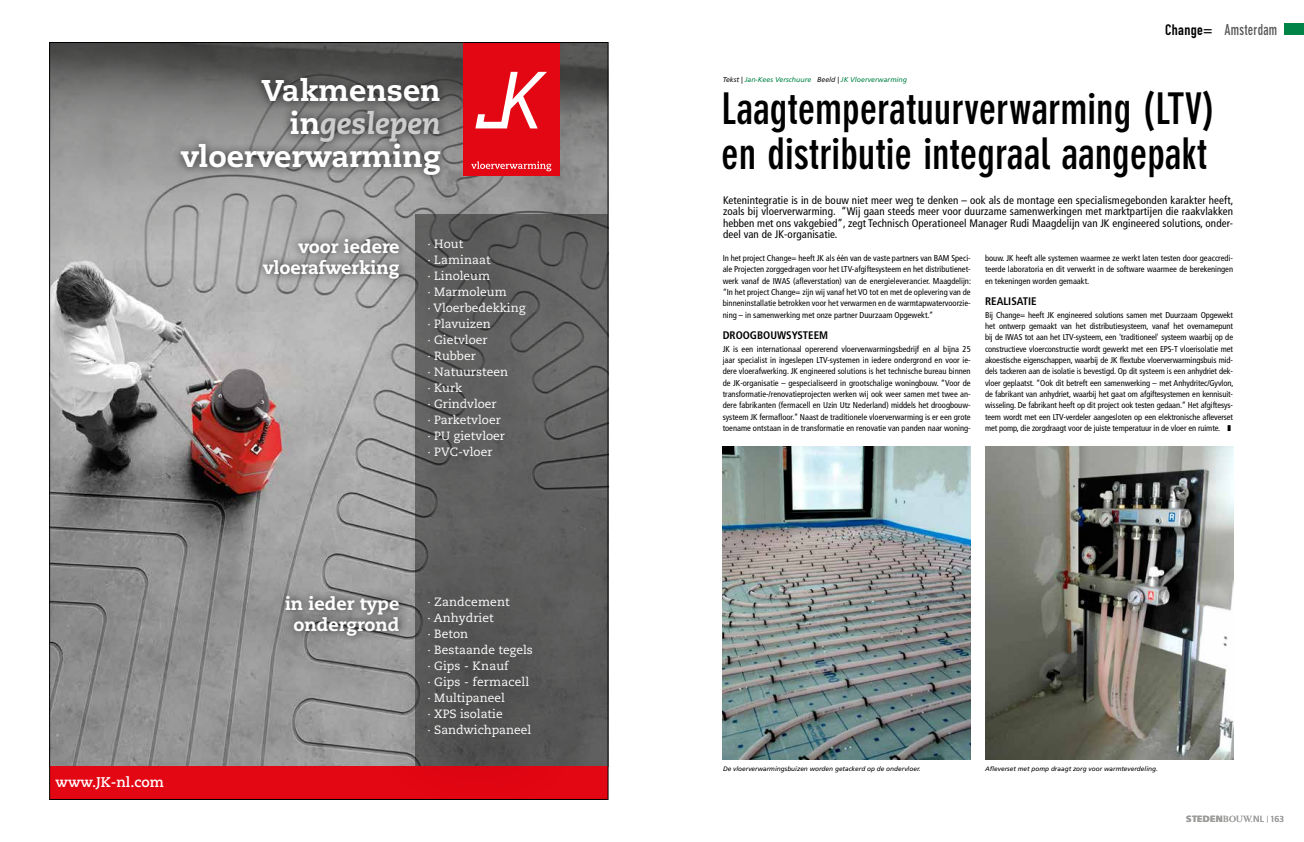
<style>
.page{position:relative;width:1304px;height:842px;background:#fff}
.page>*{position:absolute;margin:0;border:0;box-sizing:border-box;transform-origin:0 0}
.t1{font:700 condensed 43px/45px "DIN Neuzeit Grotesk";color:#000}
.t2{font:800 30px/33px "Caecilia";color:#fff;text-align:right}
.t3{font:800 18px/21px "Caecilia";color:#fff;text-align:right}
.t4{font:700 condensed 15px "DIN Neuzeit Grotesk";letter-spacing:.02em;color:#575756;scale:.89 1}
.t5{font:700 14.1px "Caecilia";color:#fff}
.t6{font:12px/16px "Caecilia";color:#fff}
.t7{font:condensed 11px/11.3px "Frutiger LT Std";letter-spacing:.01em;color:#000;text-align:justify}
.t8{font:700 condensed 11px "Frutiger LT Std";color:#000}
.t9{font:900 9px "Frutiger LT Std";letter-spacing:.02em;color:#9d9d9c}
.t10{font:condensed 8.5px/11.3px "Frutiger LT Std";color:#000;text-align:justify}
.t11{font:italic 7px "Frutiger LT Std";color:#008347}
.t12{font:italic 6.5px "Frutiger LT Std";color:#000}
.s1{font-style:italic;color:#ccc}
.s2{color:#121212}
.s3{font-family:"DIN Engschrift";font-weight:400;font-stretch:normal;color:#000}
.s4{font-family:"Times New Roman MT Std";font-weight:400}
.s5{font-weight:400}
.s6{font-family:"Quay Sans ITC Std";font-weight:400;font-size:7px}
.s7{font-family:"Quay Sans ITC Std";font-weight:500}
</style>
<div class="page">
<img style="left:51px;top:44px;width:555px;height:722px">
<svg style="left:593px;top:214px;width:13px;height:552px;background:#606060"></svg>
<div style="left:50px;top:766px;width:558px;height:33px;background:#e30613"></div>
<div style="left:356px;top:167px;width:237px;height:365px;background:#000;opacity:.5"></div>
<div style="left:255px;top:230px;width:153px;height:58px;background:#000;opacity:.75"></div>
<div style="left:172px;top:69px;width:277px;height:116px;background:#000;opacity:.75"></div>
<div style="left:277px;top:587px;width:131px;height:58px;background:#000;opacity:.75"></div>
<div style="left:356px;top:522px;width:246px;height:277px;background:#000;opacity:.5"></div>
<div style="left:463px;top:43px;width:96px;height:133px;background:#e30613"></div>
<svg style="left:475px;top:72px;width:72px;height:56px"></svg>
<svg style="left:471px;top:161px;width:80px;height:10px"></svg>
<div style="left:1284px;top:24px;width:20px;height:11px;background:#008347"></div>
<img style="left:985px;top:446px;width:248px;height:314px">
<img style="left:723px;top:446px;width:248px;height:314px">
<h2 class="t2" style="left:181px;top:74px;width:261px">Vakmensen in<span class="s1">geslepen </span>vloerverwarming</h2>
<h3 class="t3" style="left:263px;top:236px;width:138px">voor iedere vloerafwerking</h3>
<h3 class="t6" style="left:428px;top:236px;width:99px">· Hout<br>· Laminaat<br>· Linoleum<br>· Marmoleum<br>· Vloerbedekking · Plavuizen<br>· Gietvloer<br>· Rubber<br>· Natuursteen<br>· Kurk<br>· Grindvloer<br>· Parketvloer<br>· PU gietvloer<br>· PVC-vloer</h3>
<h3 class="t5" style="left:56px;top:774px;width:110px">www.JK-nl.com</h3>
<h3 class="t3" style="left:285px;top:593px;width:116px;text-align:center">in ieder type ondergrond</h3>
<h3 class="t6" style="left:428px;top:594px;width:107px">· Zandcement<br>· Anhydriet<br>· Beton<br>· Bestaande tegels · Gips - Knauf<br>· Gips - fermacell · Multipaneel<br>· XPS isolatie<br>· Sandwichpaneel</h3>
<p class="t11" style="left:723px;top:75px;width:186px"><span class="s2">Tekst |</span> Jan-Kees Verschuure <span class="s2">Beeld |</span> JK Vloerverwarming</p>
<h3 class="t4" style="left:1165px;top:21px;width:127px"><span class="s3">Change=</span> Amsterdam</h3>
<h1 class="t1" style="left:721px;top:87px;width:495px">Laagtemperatuurverwarming (LTV) en distributie integraal aangepakt</h1>
<p class="t7" style="left:723px;top:195px;width:512px">Ketenintegratie is in de bouw niet meer weg te denken – ook als de montage een specialismegebonden karakter heeft, zoals bij vloerverwarming. “Wij gaan steeds meer voor duurzame samenwerkingen met marktpartijen die raakvlakken hebben met ons vakgebied”, zegt Technisch Operationeel Manager Rudi Maagdelijn van JK engineered solutions, onder&shy;deel van de JK-organisatie.</p>
<p class="t10" style="left:723px;top:252px;width:250px">In het project Change= heeft JK als één van de vaste partners van BAM Speci&shy;ale Projecten zorggedragen voor het LTV-afgiftesysteem en het distributienet&shy;werk vanaf de IWAS (afleverstation) van de energieleverancier. Maagdelijn: “In het project Change= zijn wij vanaf het VO tot en met de oplevering van de binneninstallatie betrokken voor het verwarmen en de warmtapwatervoorzie&shy;ning – in samenwerking met onze partner Duurzaam Opgewekt.”</p>
<p class="t8" style="left:723px;top:329px;width:107px">DROOGBOUWSYSTEEM</p>
<p class="t10" style="left:723px;top:343px;width:250px">JK is een internationaal opererend vloerverwarmingsbedrijf en al bijna 25 jaar specialist in ingeslepen LTV-systemen in iedere ondergrond en voor ie&shy;dere vloerafwerking. JK engineered solutions is het technische bureau binnen de JK-organisatie – gespecialiseerd in grootschalige woningbouw. “Voor de transformatie-/renovatieprojecten werken wij ook weer samen met twee an&shy;dere fabrikanten (fermacell en Uzin Utz Nederland) middels het droogbouw&shy;systeem JK fermafloor.” Naast de traditionele vloerverwarming is er een grote toename ontstaan in de transformatie en renovatie van panden naar woning-</p>
<p class="t10" style="left:985px;top:252px;width:250px">bouw. JK heeft alle systemen waarmee ze werkt laten testen door geaccredi&shy;teerde laboratoria en dit verwerkt in de software waarmee de berekeningen en tekeningen worden gemaakt.</p>
<p class="t8" style="left:985px;top:295px;width:53px">REALISATIE</p>
<p class="t10" style="left:985px;top:309px;width:250px">Bij Change= heeft JK engineered solutions samen met Duurzaam Opgewekt het ontwerp gemaakt van het distributiesysteem, vanaf het overnamepunt bij de IWAS tot aan het LTV-systeem, een 'traditioneel' systeem waarbij op de constructieve vloerconstructie wordt gewerkt met een EPS-T vloerisolatie met akoestische eigenschappen, waarbij de JK flextube vloerverwarmingsbuis mid&shy;dels tackeren aan de isolatie is bevestigd. Op dit systeem is een anhydriet dek&shy;vloer geplaatst. “Ook dit betreft een samenwerking – met Anhydritec/Gyvlon, de fabrikant van anhydriet, waarbij het gaat om afgiftesystemen en kennisuit&shy;wisseling. De fabrikant heeft op dit project ook testen gedaan.” Het afgiftesys&shy;teem wordt met een LTV-verdeler aangesloten op een elektronische afleverset met pomp, die zorgdraagt voor de juiste temperatuur in de vloer en ruimte. ❚</p>
<p class="t12" style="left:723px;top:765px;width:199px">De vloerverwarmingsbuizen worden getackerd op de ondervloer.</p>
<p class="t12" style="left:985px;top:765px;width:174px">Afleverset met pomp draagt zorg voor warmteverdeling.</p>
<p class="t9" style="left:1186px;top:813px;width:99px">STEDEN<span class="s4">BOUW.</span><span class="s5">NL</span> <span class="s6">|</span> <span class="s7">163</span></p>
</div>
